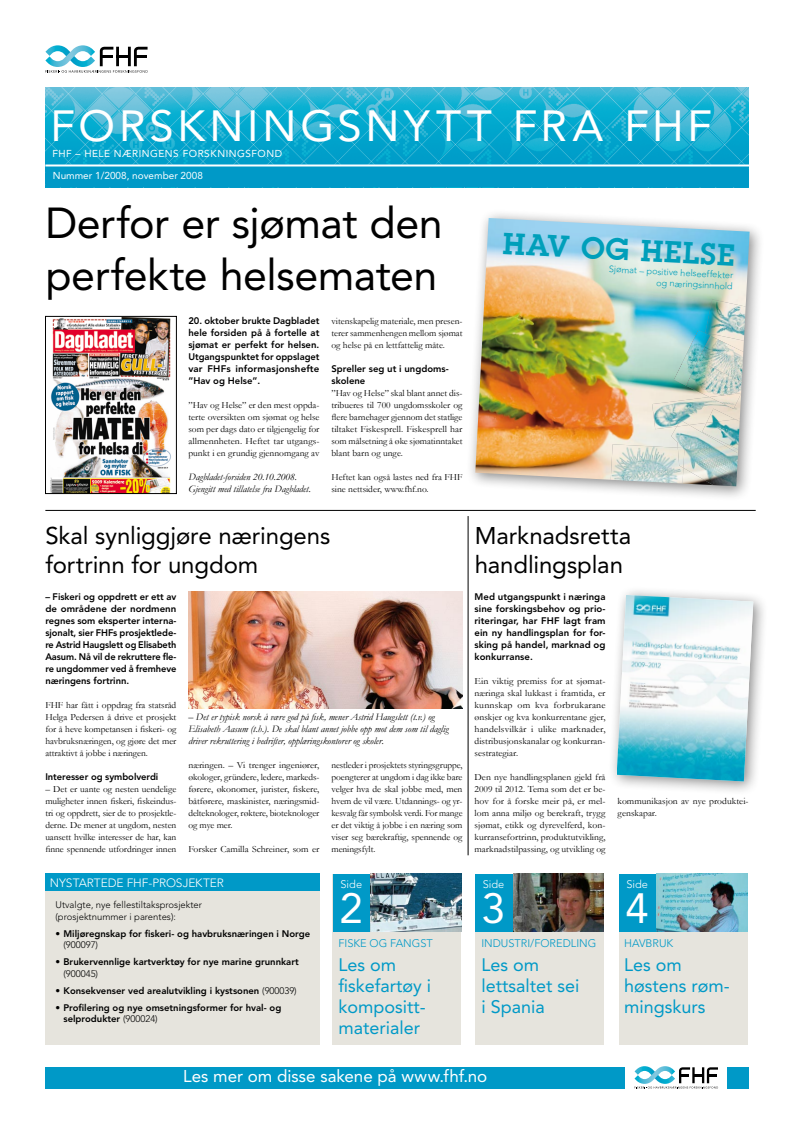
<style>
.page{position:relative;width:794px;height:1134px;background:#fff}
.page>*{position:absolute;margin:0;border:0;box-sizing:border-box;transform-origin:0 0}
.t1{font:43.3px "Avenir";letter-spacing:.09em;color:#fff}
.t2{font:43px/51.6px "Avenir";letter-spacing:-.01em;color:#000}
.t3{font:42px "Avenir";color:#fff}
.t4{font:600 29.8px "Lubalin Graph";color:#009fba}
.t5{font:24px/28.8px "Avenir";letter-spacing:-.005em;color:#000}
.t6{font:18px/21px "Avenir";color:#0099c7}
.t7{font:17px "Avenir";letter-spacing:.005em;color:#fff}
.t8{font:300 12px "Avenir";letter-spacing:-.01em;color:#fff}
.t9{font:300 11px "Avenir";color:#0099c7}
.t10{font:300 11px "Avenir";color:#fff}
.t11{font:italic 10px/12px "Garamond";color:#000}
.t12{font:10px "Avenir";letter-spacing:.05em;color:#fff}
.t13{font:10px "Avenir";color:#fff}
.t14{font:9.5px/12px "Garamond";color:#000;text-align:justify}
.t15{font:800 9.5px/12px "Avenir";color:#000;text-align:justify}
.t16{font:9.5px/12px "Garamond";color:#000;text-align:justify;scale:1.04 1}
.t17{font:300 9.5px/11.4px "Avenir";color:#000}
.t18{font:300 9.2px/11.1px "Avenir";color:#009fba;text-align:right}
.s1{font-weight:300}
</style>
<div class="page">
<div style="left:45px;top:881px;width:274px;height:164px;background:#e6e4dd"></div>
<div style="left:332px;top:874px;width:129px;height:171px;background:#e6e4dd"></div>
<div style="left:475px;top:874px;width:129px;height:171px;background:#e6e4dd"></div>
<div style="left:619px;top:874px;width:129px;height:171px;background:#e6e4dd"></div>
<div style="left:45px;top:874px;width:274px;height:17px;background:#0099c7"></div>
<svg style="left:45px;top:45px;width:103px;height:28px"></svg>
<div style="left:465px;top:208px;width:305px;height:299px;background:#000;opacity:.46"></div>
<img style="left:475px;top:218px;width:274px;height:268px">
<svg style="left:617px;top:218px;width:5px;height:3px"></svg>
<svg style="left:603px;top:483px;width:5px;height:3px"></svg>
<svg style="left:475px;top:342px;width:4px;height:6px"></svg>
<svg style="left:746px;top:357px;width:3px;height:5px"></svg>
<svg style="left:481px;top:478px;width:35px;height:4px"></svg>
<img style="left:188px;top:592px;width:274px;height:116px">
<img style="left:50px;top:318px;width:121px;height:174px">
<div style="left:45px;top:316px;width:131px;height:178px;border:1px solid #000"></div>
<div style="left:606px;top:585px;width:167px;height:217px;background:#000;opacity:.46"></div>
<img style="left:616px;top:595px;width:137px;height:186px">
<img style="left:45px;top:87px;width:703px;height:77px">
<div style="left:333px;top:874px;width:38px;height:58px;background:#0099c7"></div>
<img style="left:371px;top:874px;width:90px;height:58px">
<div style="left:475px;top:874px;width:38px;height:57px;background:#0099c7"></div>
<img style="left:513px;top:874px;width:90px;height:57px">
<div style="left:619px;top:874px;width:37px;height:57px;background:#0099c7"></div>
<img style="left:656px;top:874px;width:91px;height:57px">
<hr style="left:45px;top:510px;width:710px;height:1px;background:#000">
<hr style="left:468px;top:516px;width:1px;height:339px;background:#000">
<div style="left:45px;top:165px;width:703px;height:22px;background:#0099c7;border:1px solid #0099c7"></div>
<hr style="left:45px;top:164px;width:710px;height:2px;background:#fff">
<div style="left:45px;top:1067px;width:579px;height:22px;background:#0099c7"></div>
<svg style="left:634px;top:1066px;width:84px;height:23px"></svg>
<div style="left:726px;top:1067px;width:22px;height:22px;background:#0099c7"></div>
<h1 class="t1" style="left:51px;top:100px;width:663px">Forskningsnytt fra FHF</h1>
<p class="t12" style="left:52px;top:148px;width:230px">FHF – h ele næringens forskningsfond</p>
<p class="t13" style="left:53px;top:170px;width:151px">N ummer 1/2008, november 2008</p>
<h2 class="t2" style="left:45px;top:198px;width:399px">Derfor er sjømat den perfekte helsematen</h2>
<p class="t15" style="left:188px;top:315px;width:133px">20. oktober brukte Dagbladet hele forsiden på å fortelle at sjømat er perfekt for helsen.<br>Utgangspunktet for oppslaget var FHFs informasjonshefte ”Hav og Helse”.</p>
<p class="t14" style="left:188px;top:399px;width:133px">”Hav og Helse” er den mest oppda&shy;terte oversikten om sjømat og helse som per dags dato er tilgjengelig for allmennheten. Heftet tar utgangs&shy;punkt i en grundig gjennomgang av</p>
<p class="t11" style="left:188px;top:471px;width:124px">Dagbladet-forsiden 20.10.2008.<br>Gjengitt med tillatelse fra Dagbladet.</p>
<p class="t14" style="left:331px;top:315px;width:133px">vitenskapelig materiale, men presen&shy;terer sammenhengen mellom sjømat og helse på en lettfattelig måte.</p>
<p class="t15" style="left:331px;top:363px;width:119px">Spreller seg ut i ungdoms&shy;skolene</p>
<p class="t14" style="left:331px;top:387px;width:133px">”Hav og Helse” skal blant annet dis&shy;tribueres til 700 ungdomsskoler og flere barnehager gjennom det statlige tiltaket Fiskesprell. Fiskesprell har som målsetning å øke sjømatinntaket blant barn og unge.</p>
<p class="t14" style="left:331px;top:471px;width:133px">Heftet kan også lastes ned fra FHF sine nettsider, www.fhf.no.</p>
<h3 class="t4" style="left:504px;top:224px;width:233px;rotate:3deg">HAV OG HELSE</h3>
<p class="t18" style="left:609px;top:263px;width:126px;rotate:3deg">Sjømat – positive helseeffekter og næringsinnhold</p>
<h3 class="t5" style="left:45px;top:521px;width:286px">Skal synliggjøre næringens fortrinn for ungdom</h3>
<p class="t15" style="left:45px;top:591px;width:133px">– Fiskeri og oppdrett er ett av de områdene der nordmenn regnes som eksperter interna&shy;sjonalt, sier FHFs prosjektlede&shy;re Astrid Haugslett og Elisabeth Aasum. Nå vil de rekruttere fle&shy;re ungdommer ved å fremheve næringens fortrinn.</p>
<p class="t14" style="left:45px;top:699px;width:133px">FHF har fått i oppdrag fra statsråd Helga Pedersen å drive et prosjekt for å heve kompetansen i fiskeri- og havbruksnæringen, og gjøre det mer attraktivt å jobbe i næringen.</p>
<p class="t15" style="left:45px;top:771px;width:114px">Interesser og symbolverdi</p>
<p class="t14" style="left:45px;top:783px;width:133px">– Det er uante og nesten uendelige muligheter innen fiskeri, fiskeindus&shy;tri og oppdrett, sier de to prosjektle&shy;derne. De mener at ungdom, nesten uansett hvilke interesser de har, kan finne spennende utfordringer innen</p>
<p class="t11" style="left:188px;top:711px;width:262px">– Det er typisk norsk å være god på fisk, mener Astrid Haugslett (t.v.) og<br>Elisabeth Aasum (t.h.). De skal blant annet jobbe opp mot dem som til daglig driver rekruttering i bedrifter, opplæringskontorer og skoler.</p>
<p class="t14" style="left:188px;top:759px;width:132px">næringen. – Vi trenger ingeniører, økologer, gründere, ledere, markeds&shy;førere, økonomer, jurister, fiskere, båtførere, maskinister, næringsmid&shy;delteknologer, røktere, bioteknologer og mye mer.</p>
<p class="t14" style="left:188px;top:843px;width:132px">Forsker Camilla Schreiner, som er</p>
<p class="t14" style="left:331px;top:759px;width:133px">nestleder i prosjektets styringsgruppe, poengterer at ungdom i dag ikke bare velger hva de skal jobbe med, men hvem de vil være. Utdannings- og yr&shy;kesvalg får symbolsk verdi. For mange er det viktig å jobbe i en næring som viser seg bærekraftig, spennende og meningsfylt.</p>
<p class="t8" style="left:50px;top:875px;width:175px">Nystartede FHF-prosjekter</p>
<p class="t17" style="left:55px;top:899px;width:148px">Utvalgte, nye fellestiltaksprosjekter (prosjektnummer i parentes):</p>
<p class="t15" style="left:55px;top:927px;width:256px">• Miljøregnskap for fiskeri- og havbruksnæringen i Norge</p>
<p class="t17" style="left:63px;top:939px;width:36px">(900097)</p>
<p class="t15" style="left:55px;top:956px;width:245px">• Brukervennlige kartverktøy for nye marine grunnkart</p>
<p class="t17" style="left:63px;top:968px;width:36px">(900045)</p>
<p class="t15" style="left:55px;top:984px;width:243px">• Konsekvenser ved arealutvikling i kystsonen <span class="s1">(900039)</span></p>
<p class="t15" style="left:63px;top:1002px;width:219px;line-height:11.4px;text-indent:-8px">• Profilering og nye omsetningsformer for hval- og selprodukter <span class="s1">(900024)</span></p>
<p class="t10" style="left:340px;top:878px;width:23px">Side</p>
<h3 class="t3" style="left:340px;top:884px;width:25px">2</h3>
<p class="t9" style="left:338px;top:937px;width:96px">fiske og fan gst</p>
<h3 class="t6" style="left:338px;top:954px;width:94px">Les om fiskefartøy i kompositt&shy;materialer</h3>
<h3 class="t5" style="left:475px;top:521px;width:158px">Marknadsretta handlingsplan</h3>
<p class="t15" style="left:474px;top:591px;width:133px">Med utgangspunkt i næringa sine forskingsbehov og prio&shy;riteringar, har FHF lagt fram ein ny handlingsplan for for&shy;sking på handel, marknad og konkurranse.</p>
<p class="t16" style="left:474px;top:675px;width:127px">Ein viktig premiss for at sjømat&shy;næringa skal lukkast i framtida, er kunnskap om kva forbrukarane ønskjer og kva konkurrentane gjer, handelsvilkår i ulike marknader, distribusjonskanalar og konkurran&shy;sestrategiar.</p>
<p class="t14" style="left:474px;top:771px;width:133px">Den nye handlingsplanen gjeld frå 2009 til 2012. Tema som det er be&shy;hov for å forske meir på, er mel&shy;lom anna miljø og berekraft, trygg sjømat, etikk og dyrevelferd, kon&shy;kurransefortrinn, produktutvikling, marknadstilpassing, og utvikling og</p>
<p class="t10" style="left:483px;top:878px;width:23px">Side</p>
<h3 class="t3" style="left:482px;top:884px;width:25px">3</h3>
<p class="t9" style="left:481px;top:937px;width:116px">in dustri/foredling</p>
<h3 class="t6" style="left:481px;top:954px;width:100px">Les om lettsaltet sei i Spania</h3>
<p class="t14" style="left:617px;top:795px;width:132px">kommunikasjon av nye produktei&shy;genskapar.</p>
<p class="t10" style="left:626px;top:878px;width:23px">Side</p>
<h3 class="t3" style="left:625px;top:884px;width:25px">4</h3>
<p class="t9" style="left:624px;top:937px;width:51px">havbru k</p>
<h3 class="t6" style="left:624px;top:954px;width:107px">Les om høstens røm&shy;mingskurs</h3>
<h3 class="t7" style="left:183px;top:1067px;width:305px">Les mer om disse sakene på www.fhf.no</h3>
</div>
